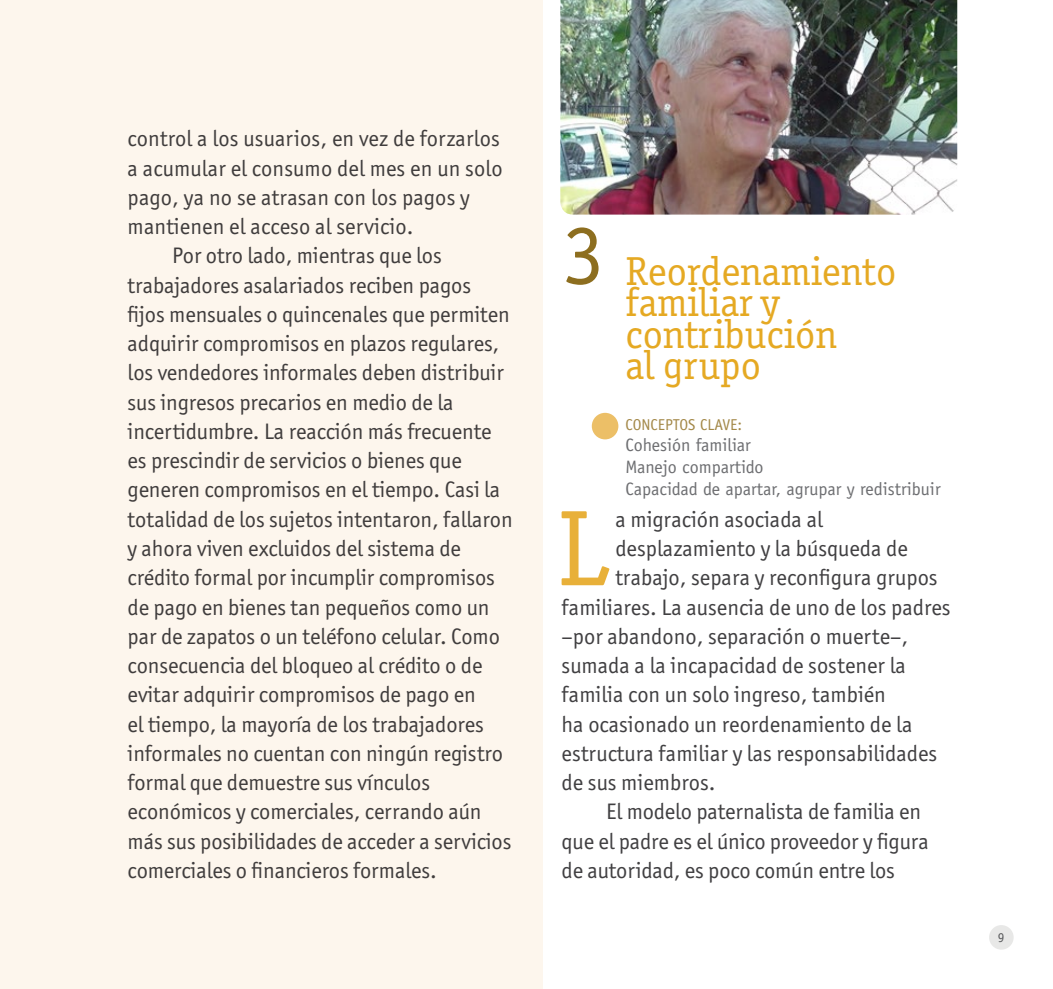
<style>
.page{position:relative;width:1053px;height:989px;background:#fff}
.page>*{position:absolute;margin:0;border:0;box-sizing:border-box;transform-origin:0 0}
.t1{font:107.77px "Officina Ser ITC Std";color:#e8b039}
.t2{font:85.5px "Officina Sans ITC Std";color:#8d6e1f}
.t3{font:40.5px/31.5px "Officina Ser ITC Std";color:#e5a923}
.t4{font:22.5px "Officina Sans ITC Std";letter-spacing:-.005em;color:#414042}
.t5{font:18px/21.6px "Officina Sans LT";color:#6d6e71}
.t6{font:15.75px "Officina Sans LT";color:#a38848}
.t7{font:13.5px "Officina Serif";color:#58595b}
</style>
<div class="page">
<div style="left:988px;top:925px;width:25px;height:24px;background:#e8e8e7;border-radius:50%"></div>
<img style="left:560px;top:0;width:397px;height:215px">
<div style="left:591px;top:413px;width:27px;height:26px;background:#ecbf67;border-radius:50%"></div>
<div style="left:0;top:0;width:542px;height:989px;background:#fdf6ed"></div>
<p class="t4" style="left:128px;top:126px;width:374px">control a los usuarios, en vez de forzarlos</p>
<p class="t4" style="left:128px;top:155px;width:376px">a acumular el consumo del mes en un solo</p>
<p class="t4" style="left:128px;top:184px;width:344px">pago, ya no se atrasan con los pagos y</p>
<p class="t4" style="left:128px;top:213px;width:287px">mantienen el acceso al servicio.</p>
<p class="t4" style="left:172px;top:243px;width:271px">Por otro lado, mientras que los</p>
<p class="t4" style="left:128px;top:272px;width:345px">trabajadores asalariados reciben pagos</p>
<p class="t4" style="left:128px;top:301px;width:383px">fijos mensuales o quincenales que permiten</p>
<p class="t4" style="left:128px;top:330px;width:373px">adquirir compromisos en plazos regulares,</p>
<p class="t4" style="left:128px;top:360px;width:377px">los vendedores informales deben distribuir</p>
<p class="t4" style="left:128px;top:389px;width:327px">sus ingresos precarios en medio de la</p>
<p class="t4" style="left:128px;top:418px;width:365px">incertidumbre. La reacción más frecuente</p>
<p class="t4" style="left:128px;top:447px;width:335px">es prescindir de servicios o bienes que</p>
<p class="t4" style="left:128px;top:477px;width:374px">generen compromisos en el tiempo. Casi la</p>
<p class="t4" style="left:128px;top:506px;width:386px">totalidad de los sujetos intentaron, fallaron</p>
<p class="t4" style="left:128px;top:535px;width:335px">y ahora viven excluidos del sistema de</p>
<p class="t4" style="left:128px;top:564px;width:369px">crédito formal por incumplir compromisos</p>
<p class="t4" style="left:128px;top:594px;width:363px">de pago en bienes tan pequeños como un</p>
<p class="t4" style="left:128px;top:623px;width:374px">par de zapatos o un teléfono celular. Como</p>
<p class="t4" style="left:128px;top:652px;width:356px">consecuencia del bloqueo al crédito o de</p>
<p class="t4" style="left:128px;top:681px;width:349px">evitar adquirir compromisos de pago en</p>
<p class="t4" style="left:128px;top:711px;width:358px">el tiempo, la mayoría de los trabajadores</p>
<p class="t4" style="left:128px;top:740px;width:377px">informales no cuentan con ningún registro</p>
<p class="t4" style="left:128px;top:769px;width:304px">formal que demuestre sus vínculos</p>
<p class="t4" style="left:128px;top:798px;width:355px">económicos y comerciales, cerrando aún</p>
<p class="t4" style="left:128px;top:828px;width:385px">más sus posibilidades de acceder a servicios</p>
<p class="t4" style="left:128px;top:857px;width:310px">comerciales o financieros formales.</p>
<h2 class="t2" style="left:561px;top:205px;width:44px">3</h2>
<h3 class="t3" style="left:625px;top:255px;width:272px">Reordenamiento familiar y contribución<br>al grupo</h3>
<p class="t6" style="left:625px;top:415px;width:118px">Conceptos clave:</p>
<p class="t5" style="left:625px;top:434px;width:317px">Cohesión familiar<br>Manejo compartido<br>Capacidad de apartar, agrupar y redistribuir</p>
<h1 class="t1" style="left:557px;top:486px;width:51px">L</h1>
<p class="t4" style="left:615px;top:506px;width:209px">a migración asociada al</p>
<p class="t4" style="left:615px;top:535px;width:294px">desplazamiento y la búsqueda de</p>
<p class="t4" style="left:615px;top:564px;width:324px">trabajo, separa y reconfigura grupos</p>
<p class="t4" style="left:561px;top:594px;width:390px">familiares. La ausencia de uno de los padres</p>
<p class="t4" style="left:561px;top:623px;width:348px">–por abandono, separación o muerte–,</p>
<p class="t4" style="left:561px;top:652px;width:346px">sumada a la incapacidad de sostener la</p>
<p class="t4" style="left:561px;top:681px;width:326px">familia con un solo ingreso, también</p>
<p class="t4" style="left:561px;top:711px;width:352px">ha ocasionado un reordenamiento de la</p>
<p class="t4" style="left:561px;top:740px;width:377px">estructura familiar y las responsabilidades</p>
<p class="t4" style="left:561px;top:769px;width:155px">de sus miembros.</p>
<p class="t4" style="left:606px;top:798px;width:316px">El modelo paternalista de familia en</p>
<p class="t4" style="left:561px;top:828px;width:369px">que el padre es el único proveedor y figura</p>
<p class="t4" style="left:561px;top:857px;width:335px">de autoridad, es poco común entre los</p>
<p class="t7" style="left:997px;top:929px;width:8px">9</p>
</div>
